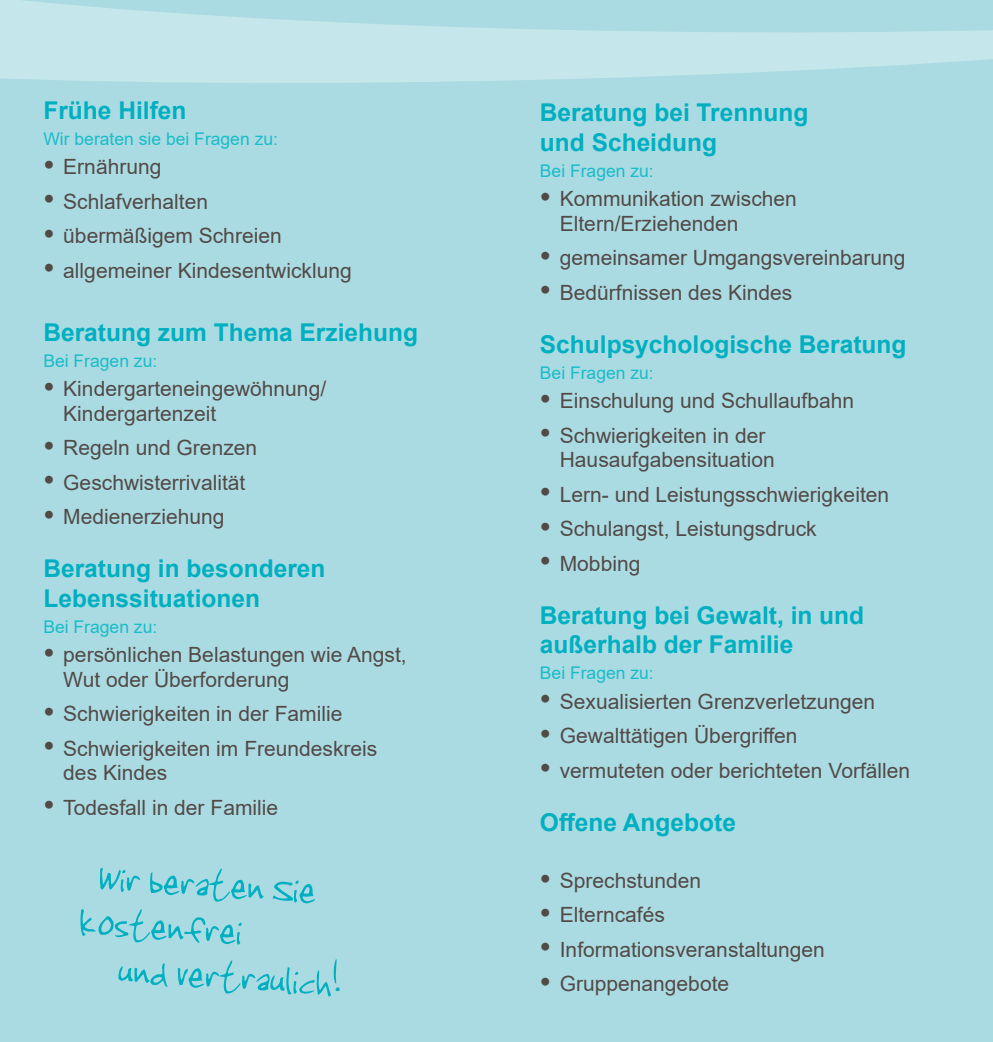
<style>
.page{position:relative;width:993px;height:1042px;background:#fff}
.page>*{position:absolute;margin:0;border:0;box-sizing:border-box;transform-origin:0 0}
.t1{font:700 24.5px/29.4px "Arial";color:#00afc0}
.t2{font:21px/24.5px "Arial";color:#524a47}
.t3{font:17.5px "Arial";color:#19bcc8}
.s1{font-size:31.5px}
</style>
<div class="page">
<div style="left:0;top:0;width:992px;height:1042px;background:#abdbe2"></div>
<svg style="left:0;top:38px;width:992px;height:45px;background:#c1e4e9"></svg>
<svg style="left:0;top:0;width:992px;height:38px"></svg>
<svg style="left:118px;top:959px;width:222px;height:37px"></svg>
<svg style="left:80px;top:909px;width:161px;height:35px"></svg>
<svg style="left:100px;top:868px;width:215px;height:35px"></svg>
<p class="t1" style="left:43px;top:96px;width:144px">Frühe Hilfen</p>
<p class="t3" style="left:43px;top:127px;width:236px">Wir beraten sie bei Fragen zu:</p>
<p class="t2" style="left:43px;top:154px;width:119px"><span class="s1">•</span> Ernährung</p>
<p class="t2" style="left:43px;top:189px;width:166px"><span class="s1">•</span> Schlafverhalten</p>
<p class="t2" style="left:43px;top:223px;width:240px"><span class="s1">•</span> übermäßigem Schreien</p>
<p class="t2" style="left:43px;top:258px;width:310px"><span class="s1">•</span> allgemeiner Kindesentwicklung</p>
<p class="t1" style="left:43px;top:318px;width:376px">Beratung zum Thema Erziehung</p>
<p class="t3" style="left:43px;top:348px;width:115px">Bei Fragen zu:</p>
<p class="t2" style="left:63px;top:376px;width:264px;text-indent:-20px"><span class="s1">•</span> Kindergarteneingewöhnung/<br>Kindergartenzeit</p>
<p class="t2" style="left:43px;top:435px;width:215px"><span class="s1">•</span> Regeln und Grenzen</p>
<p class="t2" style="left:43px;top:470px;width:203px"><span class="s1">•</span> Geschwisterrivalität</p>
<p class="t2" style="left:43px;top:504px;width:182px"><span class="s1">•</span> Medienerziehung</p>
<p class="t1" style="left:43px;top:554px;width:283px">Beratung in besonderen<br>Lebenssituationen</p>
<p class="t3" style="left:43px;top:614px;width:115px">Bei Fragen zu:</p>
<p class="t2" style="left:63px;top:642px;width:345px;text-indent:-20px"><span class="s1">•</span> persönlichen Belastungen wie Angst,<br>Wut oder Überforderung</p>
<p class="t2" style="left:43px;top:701px;width:300px"><span class="s1">•</span> Schwierigkeiten in der Familie</p>
<p class="t2" style="left:63px;top:736px;width:315px;text-indent:-20px"><span class="s1">•</span> Schwierigkeiten im Freundeskreis des Kindes</p>
<p class="t2" style="left:43px;top:795px;width:236px"><span class="s1">•</span> Todesfall in der Familie</p>
<p class="t1" style="left:539px;top:98px;width:270px">Beratung bei Trennung und Scheidung</p>
<p class="t3" style="left:539px;top:158px;width:115px">Bei Fragen zu:</p>
<p class="t2" style="left:559px;top:186px;width:238px;text-indent:-20px"><span class="s1">•</span> Kommunikation zwischen<br>Eltern/Erziehenden</p>
<p class="t2" style="left:539px;top:245px;width:367px"><span class="s1">•</span> gemeinsamer Umgangsvereinbarung</p>
<p class="t2" style="left:539px;top:280px;width:254px"><span class="s1">•</span> Bedürfnissen des Kindes</p>
<p class="t1" style="left:539px;top:330px;width:368px">Schulpsychologische Beratung</p>
<p class="t3" style="left:539px;top:361px;width:115px">Bei Fragen zu:</p>
<p class="t2" style="left:539px;top:388px;width:316px"><span class="s1">•</span> Einschulung und Schullaufbahn</p>
<p class="t2" style="left:559px;top:423px;width:216px;text-indent:-20px"><span class="s1">•</span> Schwierigkeiten in der<br>Hausaufgabensituation</p>
<p class="t2" style="left:539px;top:482px;width:350px"><span class="s1">•</span> Lern- und Leistungsschwierigkeiten</p>
<p class="t2" style="left:539px;top:516px;width:278px"><span class="s1">•</span> Schulangst, Leistungsdruck</p>
<p class="t2" style="left:539px;top:551px;width:102px"><span class="s1">•</span> Mobbing</p>
<p class="t1" style="left:539px;top:601px;width:326px">Beratung bei Gewalt, in und außerhalb der Familie</p>
<p class="t3" style="left:539px;top:661px;width:115px">Bei Fragen zu:</p>
<p class="t2" style="left:539px;top:689px;width:336px"><span class="s1">•</span> Sexualisierten Grenzverletzungen</p>
<p class="t2" style="left:539px;top:723px;width:259px"><span class="s1">•</span> Gewalttätigen Übergriffen</p>
<p class="t2" style="left:539px;top:758px;width:372px"><span class="s1">•</span> vermuteten oder berichteten Vorfällen</p>
<p class="t1" style="left:539px;top:808px;width:197px">Offene Angebote</p>
<p class="t2" style="left:539px;top:868px;width:163px"><span class="s1">•</span> Sprechstunden</p>
<p class="t2" style="left:539px;top:902px;width:126px"><span class="s1">•</span> Elterncafés</p>
<p class="t2" style="left:539px;top:937px;width:286px"><span class="s1">•</span> Informationsveranstaltungen</p>
<p class="t2" style="left:539px;top:971px;width:191px"><span class="s1">•</span> Gruppenangebote</p>
</div>
